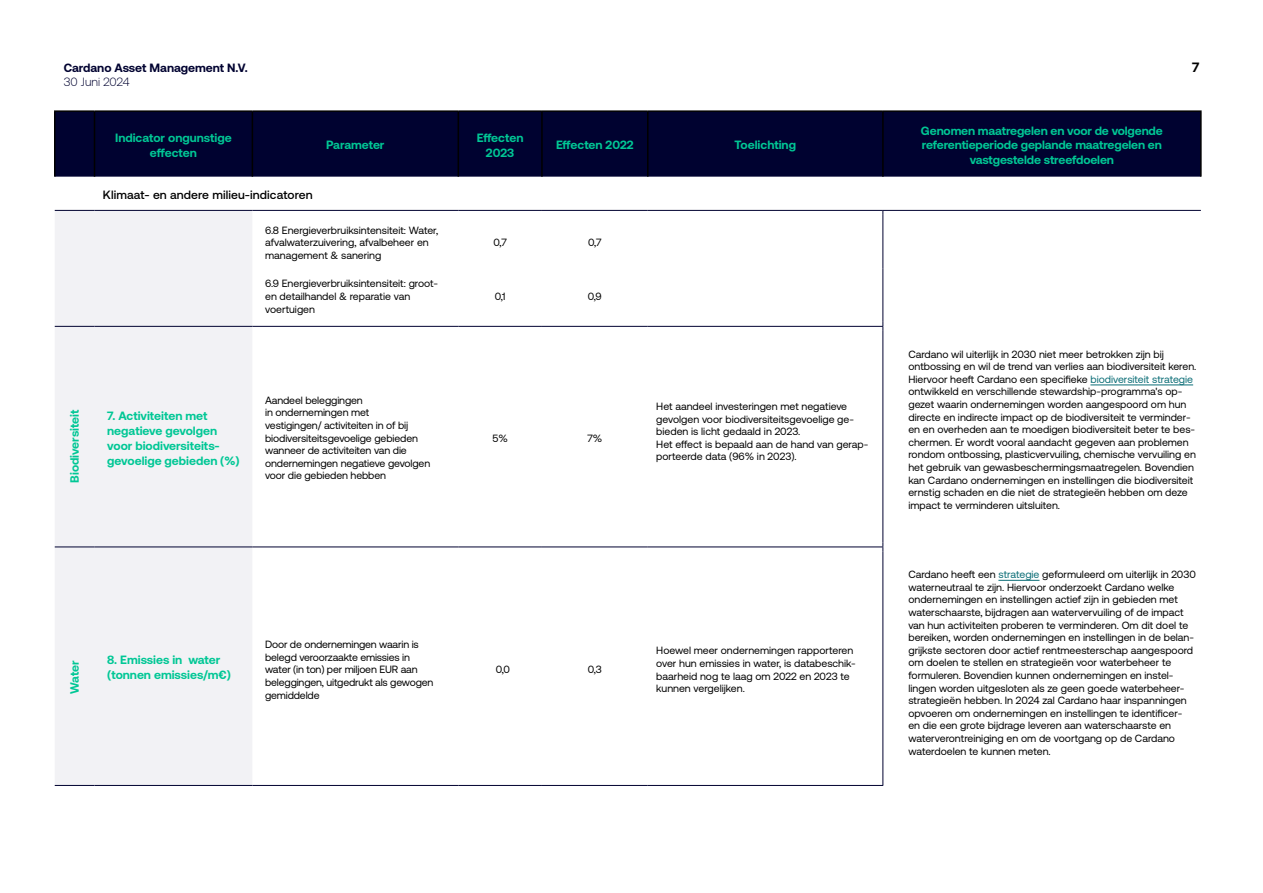
<style>
.page{position:relative;width:1263px;height:893px;background:#fff}
.page>*{position:absolute;margin:0;border:0;box-sizing:border-box;transform-origin:0 0}
.t1{font:700 13.5px "Aeonik";color:#000}
.t2{font:700 12px/14.4px "Aeonik";color:#00c795;text-align:center}
.t3{font:500 12px "Aeonik";letter-spacing:.01em;color:#000}
.t4{font:700 12px "Aeonik";color:#000230}
.t5{font:300 12px "Aeonik";color:#000230}
.t6{font:10.5px/12.6px "Aeonik";color:#000}
.s1{color:#0a6d76}
</style>
<div class="page">
<div style="left:56px;top:112px;width:1144px;height:65px;background:#000230"></div>
<div style="left:55px;top:211px;width:197px;height:574px;background:#f2f2f5"></div>
<hr style="left:54px;top:110px;width:40px;height:2px;background:#000">
<hr style="left:54px;top:112px;width:2px;height:65px;background:#000">
<hr style="left:94px;top:110px;width:158px;height:2px;background:#000">
<hr style="left:94px;top:112px;width:1px;height:65px;background:#000">
<hr style="left:252px;top:110px;width:206px;height:2px;background:#000">
<hr style="left:252px;top:112px;width:1px;height:65px;background:#000">
<hr style="left:458px;top:110px;width:84px;height:2px;background:#000">
<hr style="left:458px;top:112px;width:1px;height:65px;background:#000">
<hr style="left:542px;top:110px;width:106px;height:2px;background:#000">
<hr style="left:541px;top:112px;width:2px;height:65px;background:#000">
<hr style="left:648px;top:110px;width:235px;height:2px;background:#000">
<hr style="left:647px;top:112px;width:1px;height:65px;background:#000">
<hr style="left:883px;top:110px;width:318px;height:2px;background:#000">
<hr style="left:882px;top:112px;width:2px;height:65px;background:#000">
<hr style="left:1200px;top:112px;width:2px;height:65px;background:#000">
<hr style="left:55px;top:326px;width:39px;height:1px;background:#000230">
<hr style="left:94px;top:326px;width:158px;height:1px;background:#000230">
<hr style="left:252px;top:326px;width:206px;height:1px;background:#000230">
<hr style="left:458px;top:326px;width:84px;height:1px;background:#000230">
<hr style="left:542px;top:326px;width:106px;height:1px;background:#000230">
<hr style="left:648px;top:326px;width:235px;height:1px;background:#000230">
<hr style="left:55px;top:210px;width:39px;height:1px;background:#000230">
<hr style="left:94px;top:210px;width:158px;height:1px;background:#000230">
<hr style="left:252px;top:210px;width:206px;height:1px;background:#000230">
<hr style="left:458px;top:210px;width:84px;height:1px;background:#000230">
<hr style="left:542px;top:210px;width:106px;height:1px;background:#000230">
<hr style="left:648px;top:210px;width:235px;height:1px;background:#000230">
<hr style="left:883px;top:210px;width:318px;height:1px;background:#000230">
<hr style="left:882px;top:215px;width:1px;height:53px;background:#000230">
<hr style="left:882px;top:268px;width:1px;height:54px;background:#000230">
<hr style="left:882px;top:331px;width:1px;height:211px;background:#000230">
<hr style="left:882px;top:551px;width:1px;height:234px;background:#000230">
<hr style="left:55px;top:547px;width:39px;height:1px;background:#000230">
<hr style="left:94px;top:547px;width:158px;height:1px;background:#000230">
<hr style="left:252px;top:547px;width:206px;height:1px;background:#000230">
<hr style="left:458px;top:547px;width:84px;height:1px;background:#000230">
<hr style="left:542px;top:547px;width:106px;height:1px;background:#000230">
<hr style="left:648px;top:547px;width:235px;height:1px;background:#000230">
<hr style="left:55px;top:785px;width:39px;height:1px;background:#000230">
<hr style="left:94px;top:785px;width:158px;height:1px;background:#000230">
<hr style="left:252px;top:785px;width:206px;height:1px;background:#000230">
<hr style="left:458px;top:785px;width:84px;height:1px;background:#000230">
<hr style="left:542px;top:785px;width:106px;height:1px;background:#000230">
<hr style="left:648px;top:785px;width:235px;height:1px;background:#000230">
<hr style="left:1090px;top:385px;width:103px;height:1px;background:#0a6d76">
<hr style="left:998px;top:580px;width:41px;height:1px;background:#0a6d76">
<p class="t4" style="left:64px;top:61px;width:186px">Cardano Asset Management N.V.</p>
<p class="t1" style="left:1192px;top:60px;width:9px">7</p>
<p class="t5" style="left:64px;top:76px;width:67px">30 Juni 2024</p>
<p class="t2" style="left:115px;top:131px;width:118px">Indicator ongunstige effecten</p>
<p class="t2" style="left:326px;top:138px;width:60px">Parameter</p>
<p class="t2" style="left:477px;top:131px;width:48px">Effecten<br>2023</p>
<p class="t2" style="left:556px;top:138px;width:79px">Effecten 2022</p>
<p class="t2" style="left:734px;top:138px;width:63px">Toelichting</p>
<p class="t3" style="left:103px;top:188px;width:211px">Klimaat- en andere milieu-indicatoren</p>
<p class="t6" style="left:265px;top:224px;width:175px">6.8 Energieverbruiksintensiteit: Water, afvalwaterzuivering, afvalbeheer en management &amp; sanering</p>
<p class="t6" style="left:265px;top:277px;width:174px">6.9 Energieverbruiksintensiteit: groot&shy;en detailhandel &amp; reparatie van voertuigen</p>
<p class="t6" style="left:493px;top:237px;width:15px">0,7</p>
<p class="t6" style="left:588px;top:237px;width:15px">0,7</p>
<p class="t6" style="left:495px;top:290px;width:12px">0,1</p>
<p class="t6" style="left:588px;top:290px;width:15px">0,9</p>
<p class="t2" style="left:67px;top:483px;width:75px;rotate:-90deg">Biodiversiteit</p>
<p class="t2" style="left:107px;top:408px;width:134px;line-height:15px;text-align:left">7. Activiteiten met negatieve gevolgen voor biodiversiteits&shy;gevoelige gebieden (%)</p>
<p class="t6" style="left:265px;top:394px;width:167px">Aandeel beleggingen<br>in ondernemingen met<br>vestigingen/ activiteiten in of bij biodiversiteitsgevoelige gebieden wanneer de activiteiten van die ondernemingen negatieve gevolgen voor die gebieden hebben</p>
<p class="t6" style="left:492px;top:432px;width:17px">5%</p>
<p class="t6" style="left:587px;top:432px;width:16px">7%</p>
<p class="t6" style="left:656px;top:400px;width:214px">Het aandeel investeringen met negatieve gevolgen voor biodiversiteitsgevoelige ge&shy;bieden is licht gedaald in 2023.<br>Het effect is bepaald aan de hand van gerap&shy;porteerde data (96% in 2023).</p>
<p class="t2" style="left:67px;top:694px;width:35px;rotate:-90deg">Water</p>
<p class="t2" style="left:107px;top:652px;width:125px;line-height:15px;text-align:left">8. Emissies in water (tonnen emissies/m€)</p>
<p class="t6" style="left:265px;top:638px;width:170px">Door de ondernemingen waarin is belegd veroorzaakte emissies in water (in ton) per miljoen EUR aan beleggingen, uitgedrukt als gewogen gemiddelde</p>
<p class="t6" style="left:496px;top:663px;width:16px">0,0</p>
<p class="t6" style="left:588px;top:663px;width:15px">0,3</p>
<p class="t6" style="left:656px;top:644px;width:201px">Hoewel meer ondernemingen rapporteren over hun emissies in water, is databeschik&shy;baarheid nog te laag om 2022 en 2023 te kunnen vergelijken.</p>
<p class="t2" style="left:921px;top:124px;width:243px">Genomen maatregelen en voor de volgende referentieperiode geplande maatregelen en vastgestelde streefdoelen</p>
<p class="t6" style="left:908px;top:348px;width:289px">Cardano wil uiterlijk in 2030 niet meer betrokken zijn bij ontbossing en wil de trend van verlies aan biodiversiteit keren.<br>Hiervoor heeft Cardano een specifieke <span class="s1">biodiversiteit strategie </span>ontwikkeld en verschillende stewardship-programma's op&shy;gezet waarin ondernemingen worden aangespoord om hun directe en indirecte impact op de biodiversiteit te verminder&shy;en en overheden aan te moedigen biodiversiteit beter te bes&shy;chermen. Er wordt vooral aandacht gegeven aan problemen rondom ontbossing, plasticvervuiling, chemische vervuiling en het gebruik van gewasbeschermingsmaatregelen. Bovendien kan Cardano ondernemingen en instellingen die biodiversiteit ernstig schaden en die niet de strategieën hebben om deze impact te verminderen uitsluiten.</p>
<p class="t6" style="left:908px;top:568px;width:289px">Cardano heeft een <span class="s1">strategie</span> geformuleerd om uiterlijk in 2030 waterneutraal te zijn. Hiervoor onderzoekt Cardano welke ondernemingen en instellingen actief zijn in gebieden met waterschaarste, bijdragen aan watervervuiling of de impact van hun activiteiten proberen te verminderen. Om dit doel te bereiken, worden ondernemingen en instellingen in de belan&shy;grijkste sectoren door actief rentmeesterschap aangespoord om doelen te stellen en strategieën voor waterbeheer te formuleren. Bovendien kunnen ondernemingen en instel&shy;lingen worden uitgesloten als ze geen goede waterbeheer&shy;strategieën hebben. In 2024 zal Cardano haar inspanningen opvoeren om ondernemingen en instellingen te identificer&shy;en die een grote bijdrage leveren aan waterschaarste en waterverontreiniging en om de voortgang op de Cardano waterdoelen te kunnen meten.</p>
</div>
